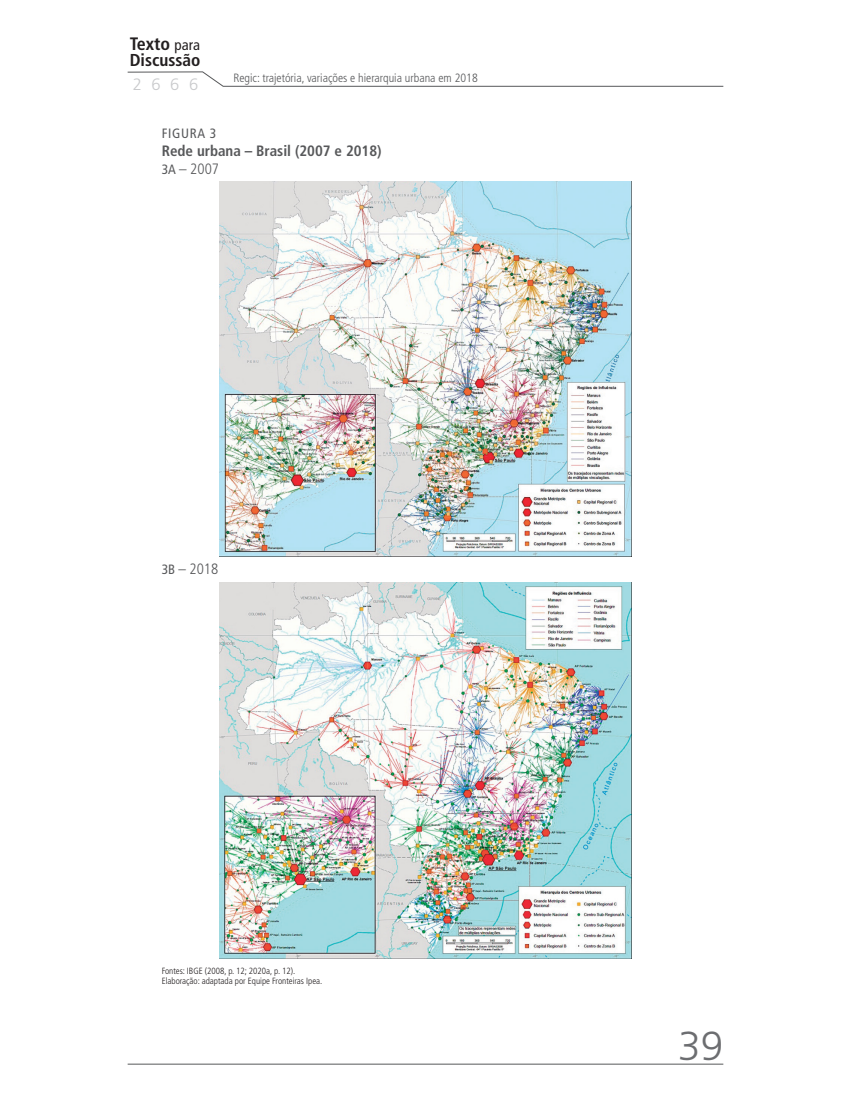
<style>
.page{position:relative;width:851px;height:1106px;background:#fff}
.page>*{position:absolute;margin:0;border:0;box-sizing:border-box;transform-origin:0 0}
.t1{font:300 40.5px "Frutiger LT Pro";color:#6c6d70}
.t2{font:700 condensed 18px "Frutiger LT Pro";color:#231f20}
.t3{font:700 condensed 17.25px "Frutiger LT Pro";color:#231f20}
.t4{font:300 16.5px "Frutiger LT Pro";color:#c9cacc}
.titulo_2_titulo{font:700 condensed 15px "Frutiger LT Pro";color:#57585a}
.titulo_3_retitulo{font:300 condensed 15px "Frutiger LT Pro";color:#57585a}
.titulo_1_numero{font:condensed 13.5px "Frutiger LT Pro";letter-spacing:.05em;color:#57585a}
.t5{font:300 condensed 12px "Frutiger LT Pro";color:#57585a}
.fonte_elaboracao_3{font:300 condensed 9px "Frutiger LT Pro";color:#231f20}
.fonte_elaboracao_1{font:300 condensed 9px "Frutiger LT Pro";color:#231f20}
.s1{font-weight:400;font-size:15px}
.s2{font-weight:400;font-size:13.5px}
</style>
<div class="page">
<svg style="left:127px;top:71px;width:597px;height:16px"></svg>
<hr style="left:128px;top:1063px;width:595px;height:1px;background:#57585a">
<img style="left:219px;top:182px;width:412px;height:374px">
<img style="left:219px;top:582px;width:412px;height:376px">
<h2 class="t2" style="left:130px;top:33px;width:72px">Texto <span class="s1">para</span></h2>
<h3 class="t3" style="left:130px;top:50px;width:72px">Discussão</h3>
<h3 class="t4" style="left:133px;top:75px;width:67px">2666</h3>
<p class="t5" style="left:233px;top:71px;width:246px">Regic: trajetória, variações e hierarquia urbana em 2018</p>
<p class="titulo_1_numero" style="left:162px;top:125px;width:56px">FIGURA 3</p>
<p class="titulo_2_titulo" style="left:162px;top:142px;width:221px">Rede urbana – Brasil (2007 e 2018)</p>
<p class="titulo_3_retitulo" style="left:162px;top:160px;width:59px"><span class="s2">3A</span> – 2007</p>
<p class="titulo_3_retitulo" style="left:162px;top:560px;width:58px"><span class="s2">3B</span> – 2018</p>
<p class="fonte_elaboracao_1" style="left:162px;top:965px;width:135px">Fontes: IBGE (2008, p. 12; 2020a, p. 12).</p>
<p class="fonte_elaboracao_3" style="left:162px;top:976px;width:162px">Elaboração: adaptada por Equipe Fronteiras Ipea.</p>
<h1 class="t1" style="left:678px;top:1022px;width:47px">39</h1>
</div>
